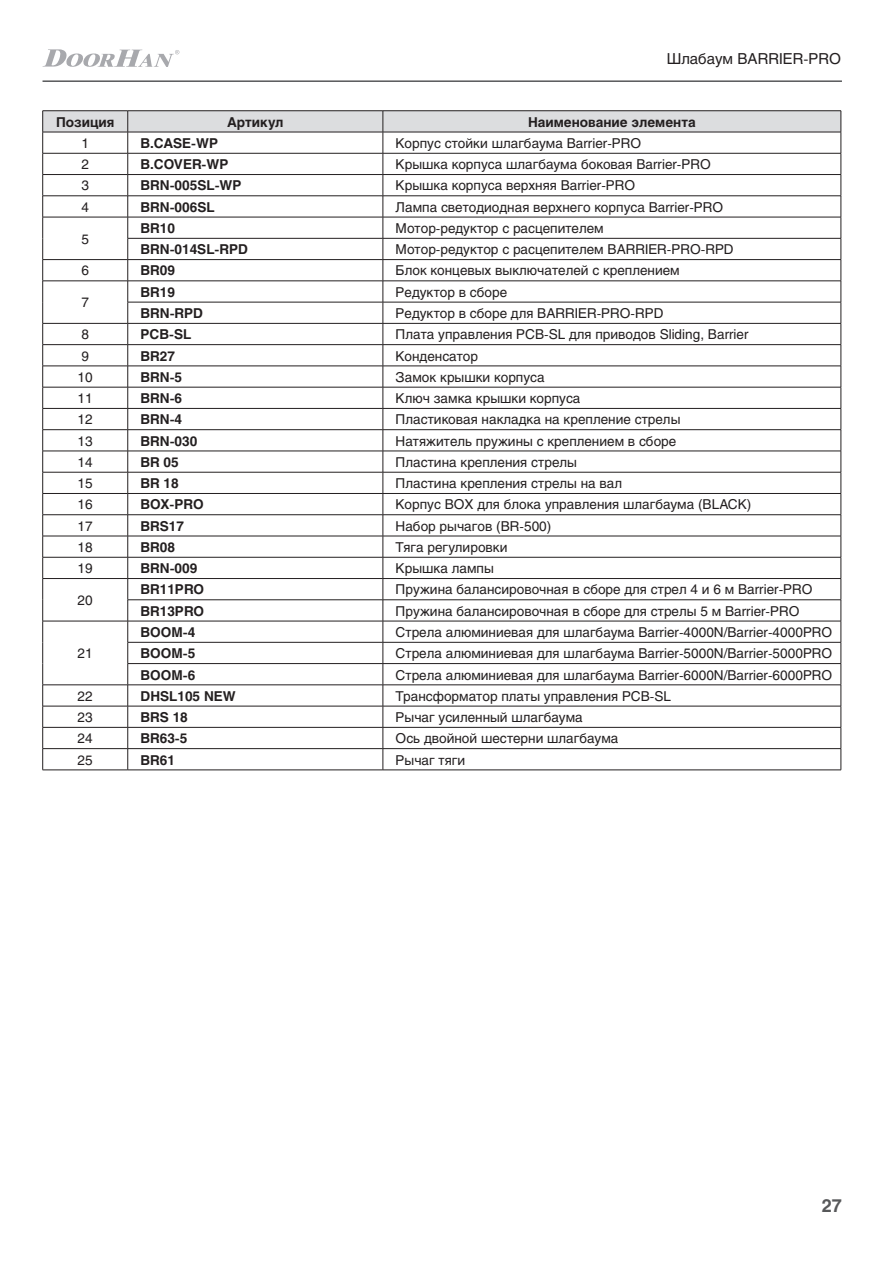
<style>
.page{position:relative;width:893px;height:1263px;background:#fff}
.page>*{position:absolute;margin:0;border:0;box-sizing:border-box;transform-origin:0 0}
.t1{font:700 18px "Helios";color:#57585a}
.t2{font:15px "Helios";color:#231f20}
.t3{font:13.5px "Helios";color:#231f20}
.t4{font:700 13.5px "Helios";color:#231f20}
</style>
<div class="page">
<hr style="left:43px;top:80px;width:799px;height:2px;background:#57585a">
<svg style="left:43px;top:49px;width:136px;height:18px"></svg>
<hr style="left:43px;top:110px;width:85px;height:1px;background:#231f20">
<hr style="left:128px;top:110px;width:255px;height:1px;background:#231f20">
<hr style="left:383px;top:110px;width:458px;height:1px;background:#231f20">
<svg style="left:42px;top:111px;width:800px;height:659px"></svg>
<hr style="left:43px;top:770px;width:85px;height:1px;background:#231f20">
<hr style="left:128px;top:770px;width:255px;height:1px;background:#231f20">
<hr style="left:383px;top:770px;width:458px;height:1px;background:#231f20">
<p class="t2" style="left:667px;top:50px;width:176px">Шлабаум BARRIER-PRO</p>
<p class="t4" style="left:56px;top:114px;width:60px">Позиция</p>
<p class="t4" style="left:227px;top:114px;width:58px">Артикул</p>
<p class="t4" style="left:528px;top:114px;width:169px">Наименование элемента</p>
<p class="t3" style="left:81px;top:135px;width:9px">1</p>
<p class="t4" style="left:140px;top:135px;width:79px">B.CASE-WP</p>
<p class="t3" style="left:396px;top:135px;width:247px">Корпус стойки шлагбаума Barrier-PRO</p>
<p class="t3" style="left:81px;top:156px;width:9px">2</p>
<p class="t4" style="left:140px;top:156px;width:89px">B.COVER-WP</p>
<p class="t3" style="left:396px;top:156px;width:317px">Крышка корпуса шлагбаума боковая Barrier-PRO</p>
<p class="t3" style="left:81px;top:178px;width:9px">3</p>
<p class="t4" style="left:140px;top:178px;width:102px">BRN-005SL-WP</p>
<p class="t3" style="left:396px;top:178px;width:241px">Крышка корпуса верхняя Barrier-PRO</p>
<p class="t3" style="left:81px;top:199px;width:9px">4</p>
<p class="t4" style="left:140px;top:199px;width:76px">BRN-006SL</p>
<p class="t3" style="left:396px;top:199px;width:329px">Лампа светодиодная верхнего корпуса Barrier-PRO</p>
<p class="t3" style="left:81px;top:231px;width:9px">5</p>
<p class="t4" style="left:140px;top:220px;width:36px">BR10</p>
<p class="t3" style="left:396px;top:220px;width:210px">Мотор-редуктор с расцепителем</p>
<p class="t4" style="left:140px;top:242px;width:109px">BRN-014SL-RPD</p>
<p class="t3" style="left:396px;top:241px;width:339px">Мотор-редуктор с расцепителем BARRIER-PRO-RPD</p>
<p class="t3" style="left:81px;top:263px;width:9px">6</p>
<p class="t4" style="left:140px;top:263px;width:36px">BR09</p>
<p class="t3" style="left:396px;top:263px;width:286px">Блок концевых выключателей с креплением</p>
<p class="t3" style="left:81px;top:295px;width:9px">7</p>
<p class="t4" style="left:140px;top:284px;width:36px">BR19</p>
<p class="t3" style="left:396px;top:284px;width:113px">Редуктор в сборе</p>
<p class="t4" style="left:140px;top:305px;width:64px">BRN-RPD</p>
<p class="t3" style="left:396px;top:305px;width:269px">Редуктор в сборе для BARRIER-PRO-RPD</p>
<p class="t3" style="left:81px;top:326px;width:9px">8</p>
<p class="t4" style="left:140px;top:327px;width:52px">PCB-SL</p>
<p class="t3" style="left:396px;top:326px;width:354px">Плата управления PCB-SL для приводов Sliding, Barrier</p>
<p class="t3" style="left:81px;top:348px;width:9px">9</p>
<p class="t4" style="left:140px;top:348px;width:36px">BR27</p>
<p class="t3" style="left:396px;top:348px;width:84px">Конденсатор</p>
<p class="t3" style="left:78px;top:369px;width:17px">10</p>
<p class="t4" style="left:140px;top:369px;width:43px">BRN-5</p>
<p class="t3" style="left:396px;top:369px;width:151px">Замок крышки корпуса</p>
<p class="t3" style="left:78px;top:390px;width:17px">11</p>
<p class="t4" style="left:140px;top:390px;width:43px">BRN-6</p>
<p class="t3" style="left:396px;top:390px;width:186px">Ключ замка крышки корпуса</p>
<p class="t3" style="left:78px;top:411px;width:17px">12</p>
<p class="t4" style="left:140px;top:412px;width:43px">BRN-4</p>
<p class="t3" style="left:396px;top:411px;width:286px">Пластиковая накладка на крепление стрелы</p>
<p class="t3" style="left:78px;top:433px;width:17px">13</p>
<p class="t4" style="left:140px;top:433px;width:58px">BRN-030</p>
<p class="t3" style="left:396px;top:433px;width:282px">Натяжитель пружины c креплением в сборе</p>
<p class="t3" style="left:78px;top:454px;width:17px">14</p>
<p class="t4" style="left:140px;top:454px;width:40px">BR 05</p>
<p class="t3" style="left:396px;top:454px;width:183px">Пластина крепления стрелы</p>
<p class="t3" style="left:78px;top:475px;width:17px">15</p>
<p class="t4" style="left:140px;top:475px;width:40px">BR 18</p>
<p class="t3" style="left:396px;top:475px;width:228px">Пластина крепления стрелы на вал</p>
<p class="t3" style="left:78px;top:497px;width:17px">16</p>
<p class="t4" style="left:140px;top:497px;width:65px">BOX-PRO</p>
<p class="t3" style="left:396px;top:497px;width:357px">Корпус BOX для блока управления шлагбаума (BLACK)</p>
<p class="t3" style="left:78px;top:518px;width:17px">17</p>
<p class="t4" style="left:140px;top:518px;width:45px">BRS17</p>
<p class="t3" style="left:396px;top:518px;width:157px">Набор рычагов (BR-500)</p>
<p class="t3" style="left:78px;top:539px;width:17px">18</p>
<p class="t4" style="left:140px;top:539px;width:36px">BR08</p>
<p class="t3" style="left:396px;top:539px;width:113px">Тяга регулировки</p>
<p class="t3" style="left:78px;top:560px;width:17px">19</p>
<p class="t4" style="left:140px;top:560px;width:58px">BRN-009</p>
<p class="t3" style="left:396px;top:560px;width:100px">Крышка лампы</p>
<p class="t3" style="left:78px;top:592px;width:17px">20</p>
<p class="t4" style="left:140px;top:582px;width:65px">BR11PRO</p>
<p class="t3" style="left:396px;top:582px;width:418px">Пружина балансировочная в сборе для стрел 4 и 6 м Barrier-PRO</p>
<p class="t4" style="left:140px;top:603px;width:65px">BR13PRO</p>
<p class="t3" style="left:396px;top:603px;width:405px">Пружина балансировочная в сборе для стрелы 5 м Barrier-PRO</p>
<p class="t3" style="left:78px;top:645px;width:17px">21</p>
<p class="t4" style="left:140px;top:624px;width:56px">BOOM-4</p>
<p class="t3" style="left:396px;top:624px;width:438px">Стрела алюминиевая для шлагбаума Barrier-4000N/Barrier-4000PRO</p>
<p class="t4" style="left:140px;top:646px;width:56px">BOOM-5</p>
<p class="t3" style="left:396px;top:645px;width:438px">Стрела алюминиевая для шлагбаума Barrier-5000N/Barrier-5000PRO</p>
<p class="t4" style="left:140px;top:667px;width:56px">BOOM-6</p>
<p class="t3" style="left:396px;top:667px;width:438px">Стрела алюминиевая для шлагбаума Barrier-6000N/Barrier-6000PRO</p>
<p class="t3" style="left:78px;top:688px;width:17px">22</p>
<p class="t4" style="left:140px;top:688px;width:97px">DHSL105 NEW</p>
<p class="t3" style="left:396px;top:688px;width:277px">Трансформатор платы управления PCB-SL</p>
<p class="t3" style="left:78px;top:709px;width:17px">23</p>
<p class="t4" style="left:140px;top:709px;width:49px">BRS 18</p>
<p class="t3" style="left:396px;top:709px;width:189px">Рычаг усиленный шлагбаума</p>
<p class="t3" style="left:78px;top:730px;width:17px">24</p>
<p class="t4" style="left:140px;top:731px;width:48px">BR63-5</p>
<p class="t3" style="left:396px;top:730px;width:224px">Ось двойной шестерни шлагбаума</p>
<p class="t3" style="left:78px;top:752px;width:17px">25</p>
<p class="t4" style="left:140px;top:752px;width:36px">BR61</p>
<p class="t3" style="left:396px;top:752px;width:71px">Рычаг тяги</p>
<h1 class="t1" style="left:822px;top:1195px;width:22px">27</h1>
</div>
